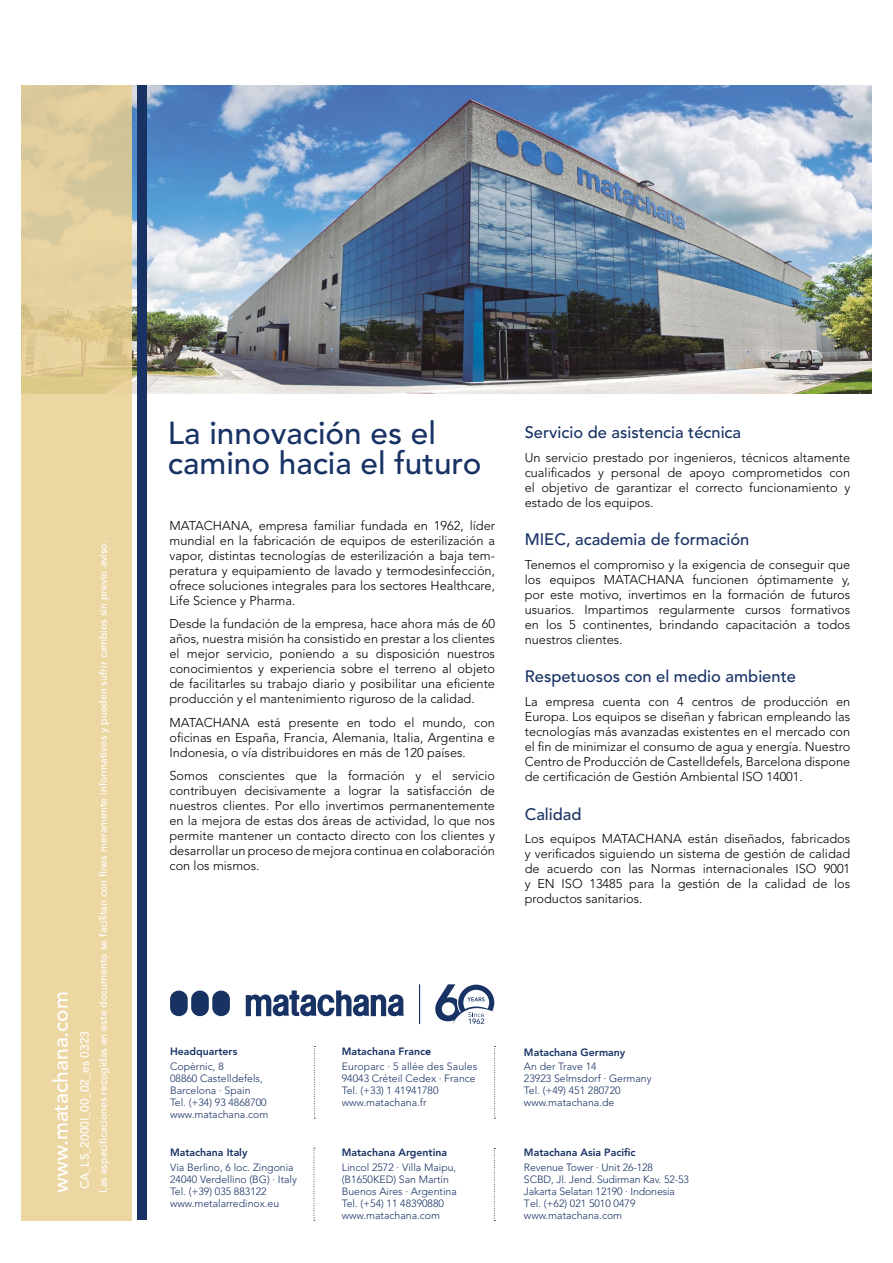
<style>
.page{position:relative;width:893px;height:1263px;background:#fff}
.page>*{position:absolute;margin:0;border:0;box-sizing:border-box;transform-origin:0 0}
.t1{font:500 31.5px/30px "Avenir LT Std";color:#183264}
.t2{font:500 21px "Avenir LT Std";color:#fff}
.t3{font:500 16.5px "Avenir LT Std";color:#183264}
.t4{font:300 12.75px/15px "Avenir LT Std";color:#000;text-align:justify}
.t5{font:500 12px "Avenir LT Std";color:#fff}
.t6{font:300 10.5px/12px "Avenir LT Std";color:#183264}
.t7{font:500 10.5px "Avenir LT Std";color:#fff}
.t8{font:800 10.5px "Avenir LT Std";color:#183264}
.s1{font-weight:800}
.s2{font-weight:900}
.s3{font-style:inherit}
</style>
<div class="page">
<img style="left:132px;top:85px;width:740px;height:309px">
<svg style="left:21px;top:85px;width:111px;height:1135px;background:#e8d39f"></svg>
<div style="left:137px;top:85px;width:10px;height:1134px;background:#183264"></div>
<svg style="left:314px;top:1046px;width:1px;height:73px"></svg>
<svg style="left:494px;top:1046px;width:2px;height:73px"></svg>
<svg style="left:494px;top:1148px;width:1px;height:73px"></svg>
<svg style="left:314px;top:1148px;width:1px;height:73px"></svg>
<div style="left:212px;top:990px;width:18px;height:26px;background:#183264;border-radius:9px"></div>
<div style="left:191px;top:990px;width:18px;height:26px;background:#183264;border-radius:9px"></div>
<div style="left:170px;top:990px;width:18px;height:26px;background:#183264;border-radius:9px"></div>
<svg style="left:246px;top:990px;width:158px;height:26px"></svg>
<hr style="left:419px;top:984px;width:1px;height:40px;background:#183264">
<svg style="left:435px;top:984px;width:59px;height:40px"></svg>
<h2 class="t2" style="left:48px;top:1193px;width:203px;rotate:-90deg">www.matachana.com</h2>
<p class="t5" style="left:78px;top:1189px;width:160px;rotate:-90deg">CA_LS_2000I_00_02_es 0323</p>
<p class="t7" style="left:97px;top:1193px;width:654px;rotate:-90deg">Las especificaciones recogidas en este documento se facilitan con fines meramente informativos y pueden sufrir cambios sin previo aviso.</p>
<h1 class="t1" style="left:168px;top:419px;width:315px">La innovación es el camino hacia el futuro</h1>
<p class="t4" style="left:170px;top:518px;width:327px">MATACHANA, empresa familiar fundada en 1962, líder mundial en la fabricación de equipos de esterilización a vapor, distintas tecnologías de esterilización a baja tem&shy;peratura y equipamiento de lavado y termodesinfección, ofrece soluciones integrales para los sectores Healthcare, Life Science y Pharma.</p>
<p class="t4" style="left:170px;top:616px;width:327px">Desde la fundación de la empresa, hace ahora más de 60 años, nuestra misión ha consistido en prestar a los clientes el mejor servicio, poniendo a su disposición nuestros conocimientos y experiencia sobre el terreno al objeto de facilitarles su trabajo diario y posibilitar una eficiente producción y el mantenimiento riguroso de la calidad.</p>
<p class="t4" style="left:170px;top:715px;width:327px">MATACHANA está presente en todo el mundo, con oficinas en España, Francia, Alemania, Italia, Argentina e Indonesia, o vía distribuidores en más de 120 países.</p>
<p class="t4" style="left:170px;top:768px;width:327px">Somos conscientes que la formación y el servicio contribuyen decisivamente a lograr la satisfacción de nuestros clientes. Por ello invertimos permanentemente en la mejora de estas dos áreas de actividad, lo que nos permite mantener un contacto directo con los clientes y desarrollar un proceso de mejora continua en colaboración con los mismos.</p>
<p class="t3" style="left:525px;top:423px;width:218px">Servicio de asistencia técnica</p>
<p class="t4" style="left:525px;top:450px;width:327px">Un servicio prestado por ingenieros, técnicos altamente cualificados y personal de apoyo comprometidos con el objetivo de garantizar el correcto funcionamiento y estado de los equipos.</p>
<p class="t3" style="left:525px;top:530px;width:226px">MIEC, academia de formación</p>
<p class="t4" style="left:525px;top:557px;width:327px">Tenemos el compromiso y la exigencia de conseguir que los equipos MATACHANA funcionen óptimamente y, por este motivo, invertimos en la formación de futuros usuarios. Impartimos regularmente cursos formativos en los 5 continentes, brindando capacitación a todos nuestros clientes.</p>
<p class="t3" style="left:525px;top:667px;width:273px">Respetuosos con el medio ambiente</p>
<p class="t4" style="left:525px;top:694px;width:327px">La empresa cuenta con 4 centros de producción en Europa. Los equipos se diseñan y fabrican empleando las tecnologías más avanzadas existentes en el mercado con el fin de minimizar el consumo de agua y energía. Nuestro Centro de Producción de Castelldefels, Barcelona dispone de certificación de Gestión Ambiental ISO 14001.</p>
<p class="t3" style="left:525px;top:804px;width:58px">Calidad</p>
<p class="t4" style="left:525px;top:831px;width:327px">Los equipos MATACHANA están diseñados, fabricados y verificados siguiendo un sistema de gestión de calidad de acuerdo con las Normas internacionales ISO 9001 y EN ISO 13485 para la gestión de la calidad de los productos sanitarios.</p>
<p class="t8" style="left:170px;top:1045px;width:69px">Headquarters</p>
<p class="t6" style="left:170px;top:1061px;width:100px">Copèrnic, 8<br>08860 Castelldefels,<br>Barcelona · Spain<br>Tel. (+34) 93 4868700 www.matachana.com</p>
<p class="t8" style="left:170px;top:1146px;width:79px">Matachana Italy</p>
<p class="t6" style="left:170px;top:1161px;width:128px">Via Berlino, 6 loc. Zingonia<br>24040 Verdellino (BG) · Italy<br>Tel. (+39) 035 883122 www.metalarredinox.eu</p>
<p class="t6" style="left:342px;top:1044px;width:137px;line-height:14.7px"><span class="s1">Matachana Franc</span><span class="s2">e<br></span>Europarc · 5 allée des Saules</p>
<p class="t6" style="left:342px;top:1073px;width:135px">94043 Créteil Cedex · France<br>Tel. (+33) 1 41941780 www.matachana.fr</p>
<p class="t8" style="left:342px;top:1146px;width:107px">Matachana Argentina</p>
<p class="t6" style="left:342px;top:1161px;width:116px">Lincol 2572 · Villa Maipu, (B1650KED) San Martín<br>Buenos Aires · Argentina<br>Tel. (+54) 11 48390880 www.matachana.com</p>
<p class="t8" style="left:524px;top:1046px;width:103px">Matachana Germany</p>
<p class="t6" style="left:524px;top:1061px;width:129px">An der Trave 14<br>23923 Selmsdorf · Germany<br>Tel. (+49) 451 280720 www.matachana.de</p>
<p class="t8" style="left:524px;top:1146px;width:113px">Matachana Asia Pacific</p>
<p class="t6" style="left:524px;top:1161px;width:166px">Revenue Tower · Unit 26-128<br>SCBD, Jl. Jend. Sudirman Kav. 52-53<br>Jakarta Selatan 12190 · Indonesia<br><span class="s3">T</span>el. <span class="s3">(+62) 021 5010 0479 </span>www.matachana.com</p>
</div>
